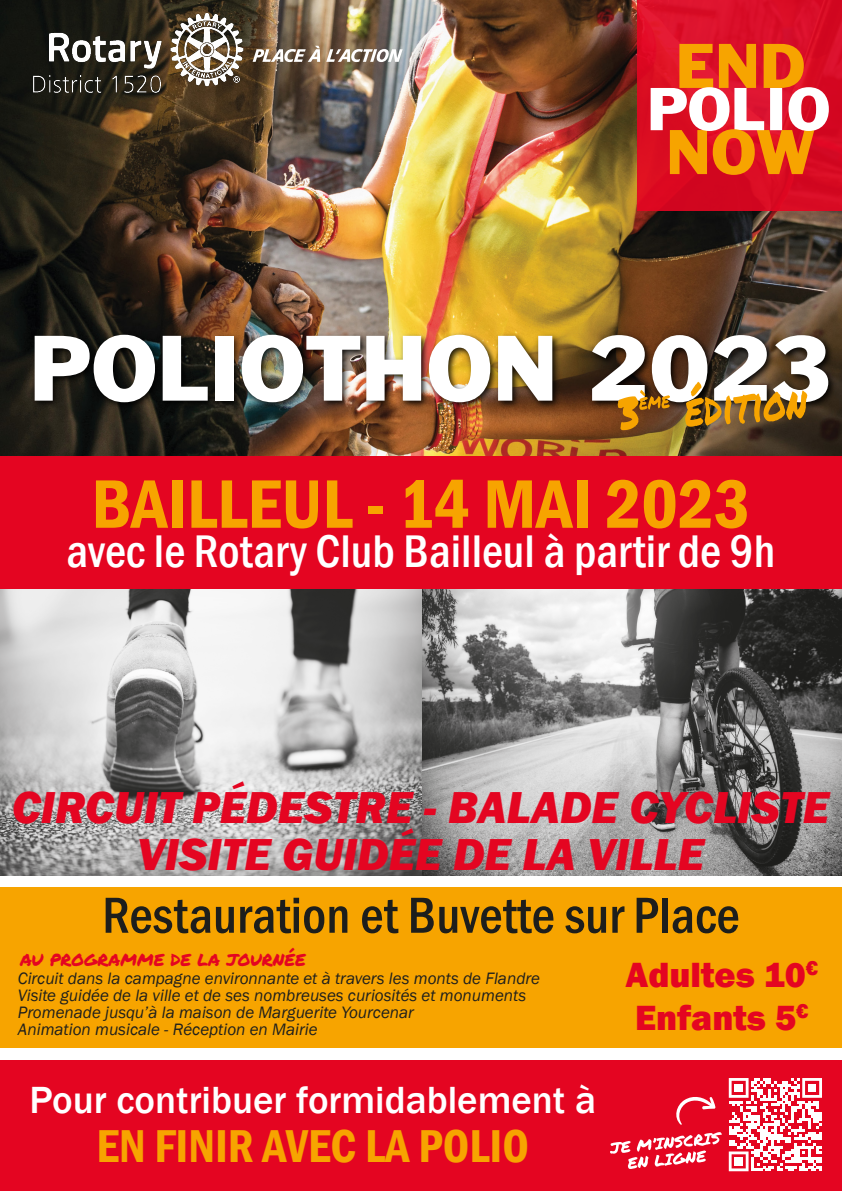
<style>
.page{position:relative;width:842px;height:1191px;background:#fff}
.page>*{position:absolute;margin:0;border:0;box-sizing:border-box;transform-origin:0 0}
.t1{font:600 condensed 71px "Franklin Gothic";color:#f7a400}
.t2{font:500 condensed 52.4px "Franklin Gothic";color:#1d1e1c}
.t3{font:600 condensed 47.3px "Franklin Gothic";color:#f7a400}
.t4{font:500 condensed 47px "Franklin Gothic";color:#fff}
.t5{font:italic 800 46px/47px "Franklin Gothic";color:#e40521;text-align:center}
.t6{font:500 38.9px "Franklin Gothic";color:#fff}
.t7{font:800 36px/43.2px "Franklin Gothic";color:#e40521}
.t8{font:italic 17px/17px "Franklin Gothic";color:#1e1f1d}
.t9{font:17px "Permanent Marker";color:#e40521}
</style>
<div class="page">
<div style="left:0;top:887px;width:842px;height:161px;background:#f7a400"></div>
<img style="left:0;top:0;width:842px;height:456px">
<div style="left:637px;top:0;width:205px;height:211px;background:#d90c23"></div>
<div style="left:0;top:456px;width:842px;height:139px;background:#e40521"></div>
<div style="left:0;top:1060px;width:842px;height:131px;background:#e40521"></div>
<svg style="left:651px;top:44px;width:178px;height:131px"></svg>
<img style="left:29px;top:329px;width:811px;height:85px">
<svg style="left:35px;top:335px;width:120px;height:67px"></svg>
<svg style="left:163px;top:336px;width:45px;height:64px"></svg>
<div style="left:215px;top:336px;width:18px;height:64px;background:#fff"></div>
<img style="left:242px;top:335px;width:118px;height:67px">
<svg style="left:366px;top:336px;width:55px;height:64px"></svg>
<img style="left:429px;top:335px;width:61px;height:67px">
<svg style="left:498px;top:336px;width:54px;height:64px"></svg>
<svg style="left:592px;top:335px;width:236px;height:95px"></svg>
<img style="left:0;top:589px;width:842px;height:287px">
<svg style="left:253px;top:46px;width:67px;height:16px"></svg>
<svg style="left:326px;top:49px;width:77px;height:13px"></svg>
<img style="left:24px;top:6px;width:227px;height:95px">
<svg style="left:729px;top:1078px;width:93px;height:93px"></svg>
<svg style="left:676px;top:1097px;width:39px;height:28px"></svg>
<svg style="left:610px;top:1132px;width:112px;height:37px"></svg>
<h1 class="t1" style="left:91px;top:456px;width:660px">BAILLEUL - 14 MAI 2023</h1>
<h3 class="t4" style="left:67px;top:521px;width:710px">avec le Rotary Club Bailleul à partir de 9h</h3>
<h3 class="t5" style="left:12px;top:784px;width:819px">CIRCUIT PÉDESTRE - BALADE CYCLISTE<br>VISITE GUIDÉE DE LA VILLE</h3>
<h2 class="t2" style="left:102px;top:881px;width:639px">Restauration et Buvette sur Place</h2>
<h3 class="t7" style="left:625px;top:953px;width:194px">Adultes 10<sup>€<br></sup>Enfants 5<sup>€</sup></h3>
<p class="t9" style="left:20px;top:947px;width:287px">AU PROGRAMME DE LA JOURNÉE</p>
<p class="t8" style="left:18px;top:970px;width:524px">Circuit dans la campagne environnante et à travers les monts de Flandre Visite guidée de la ville et de ses nombreuses curiosités et monuments Promenade jusqu’à la maison de Marguerite Yourcenar<br>Animation musicale - Réception en Mairie</p>
<h3 class="t6" style="left:29px;top:1076px;width:568px">Pour contribuer formidablement à</h3>
<h3 class="t3" style="left:97px;top:1114px;width:434px">EN FINIR AVEC LA POLIO</h3>
</div>
